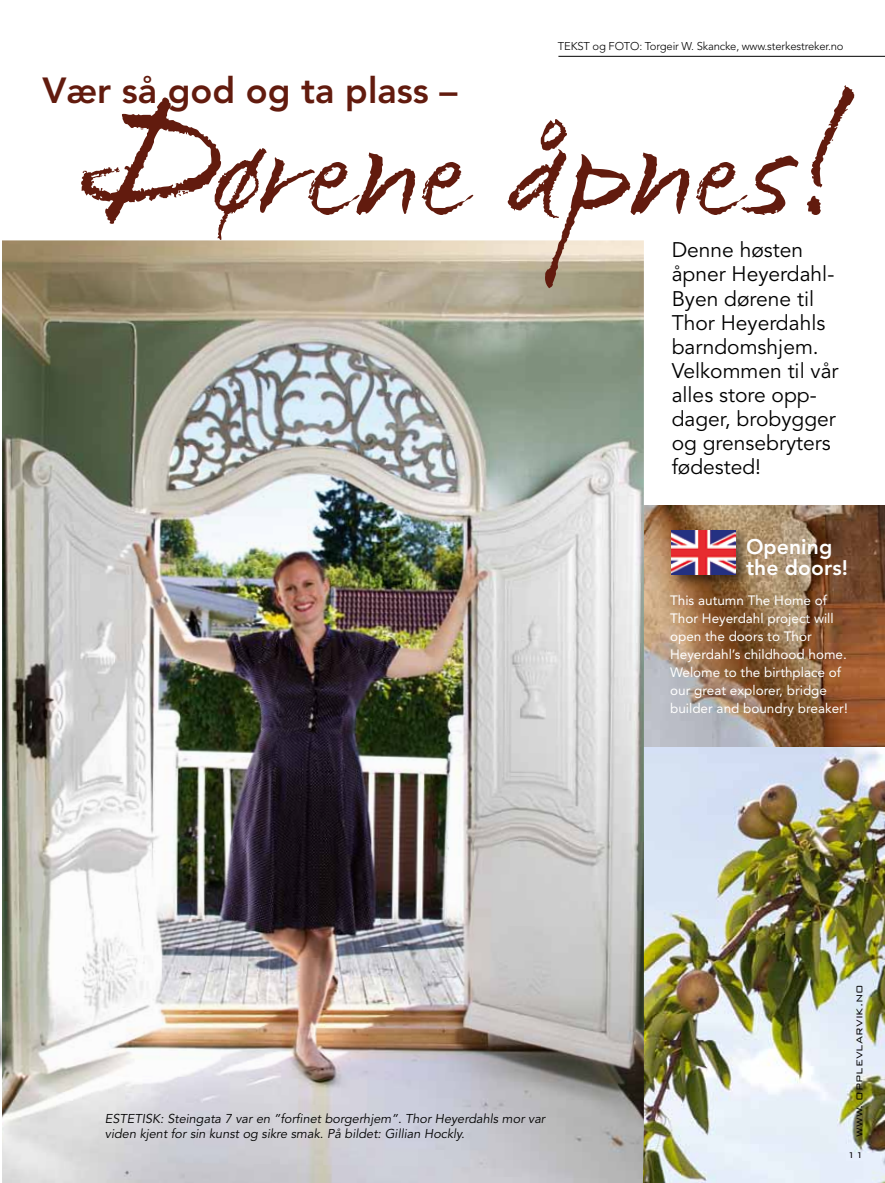
<style>
.page{position:relative;width:885px;height:1183px;background:#fff}
.page>*{position:absolute;margin:0;border:0;box-sizing:border-box;transform-origin:0 0}
.t1{font:163.5px "Fugu";color:#621b0e}
.t2{font:800 36px "Avenir";color:#621b0e}
.t3{font:21px/24px "Avenir";color:#000}
.t4{font:800 21px/21px "Avenir";color:#fff}
.t5{font:13.5px/18px "Avenir";color:#fff}
.t6{font:italic 12.75px/15px "Avenir";color:#000}
.t7{font:300 11.25px "Avenir";letter-spacing:-.015em;color:#000}
.t8{font:300 11.25px "Bank Gothic BT";color:#000}
</style>
<div class="page">
<hr style="left:558px;top:56px;width:326px;height:1px;background:#000">
<img style="left:643px;top:745px;width:241px;height:437px">
<img style="left:643px;top:505px;width:241px;height:240px">
<img style="left:2px;top:240px;width:641px;height:942px">
<div style="left:0;top:766px;width:13px;height:336px;background:#000;opacity:.45"></div>
<img style="left:0;top:747px;width:58px;height:329px">
<div style="left:669px;top:528px;width:80px;height:60px;background:#000;opacity:.45"></div>
<img style="left:671px;top:530px;width:64px;height:44px">
<p class="t7" style="left:558px;top:39px;width:14px">Tekst</p>
<p class="t7" style="left:592px;top:39px;width:25px">og foto</p>
<p class="t7" style="left:639px;top:39px;width:206px">: Torgeir W. Skancke, www.sterkestreker.no</p>
<p class="t2" style="left:43px;top:70px;width:416px">Vær så god og ta plass –</p>
<p class="t1" style="left:81px;top:58px;width:762px">Dørene åpnes!</p>
<p class="t3" style="left:671px;top:239px;width:168px">Denne høsten åpner Heyerdahl-<br>Byen dørene til<br>Thor Heyerdahls barndomshjem.<br>Velkommen til vår alles store opp&shy;dager, brobygger og grensebryters fødested!</p>
<p class="t6" style="left:105px;top:1111px;width:441px">ESTETISK: Steingata 7 var en ”forfinet borgerhjem”. Thor Heyerdahls mor var viden kjent for sin kunst og sikre smak. På bildet: Gillian Hockly.</p>
<p class="t4" style="left:746px;top:535px;width:103px">Opening the doors!</p>
<p class="t5" style="left:670px;top:591px;width:179px">This autumn The Home of<br>Thor Heyerdahl project will open the doors to Thor<br>Heyerdahl’s childhood home.<br>Welome to the birthplace of our great explorer, bridge builder and boundry breaker!</p>
<p class="t8" style="left:853px;top:1136px;width:154px;rotate:-90deg">WWW. OPPLEVLARVIK.NO</p>
<p class="t8" style="left:846px;top:1148px;width:18px">11</p>
</div>
